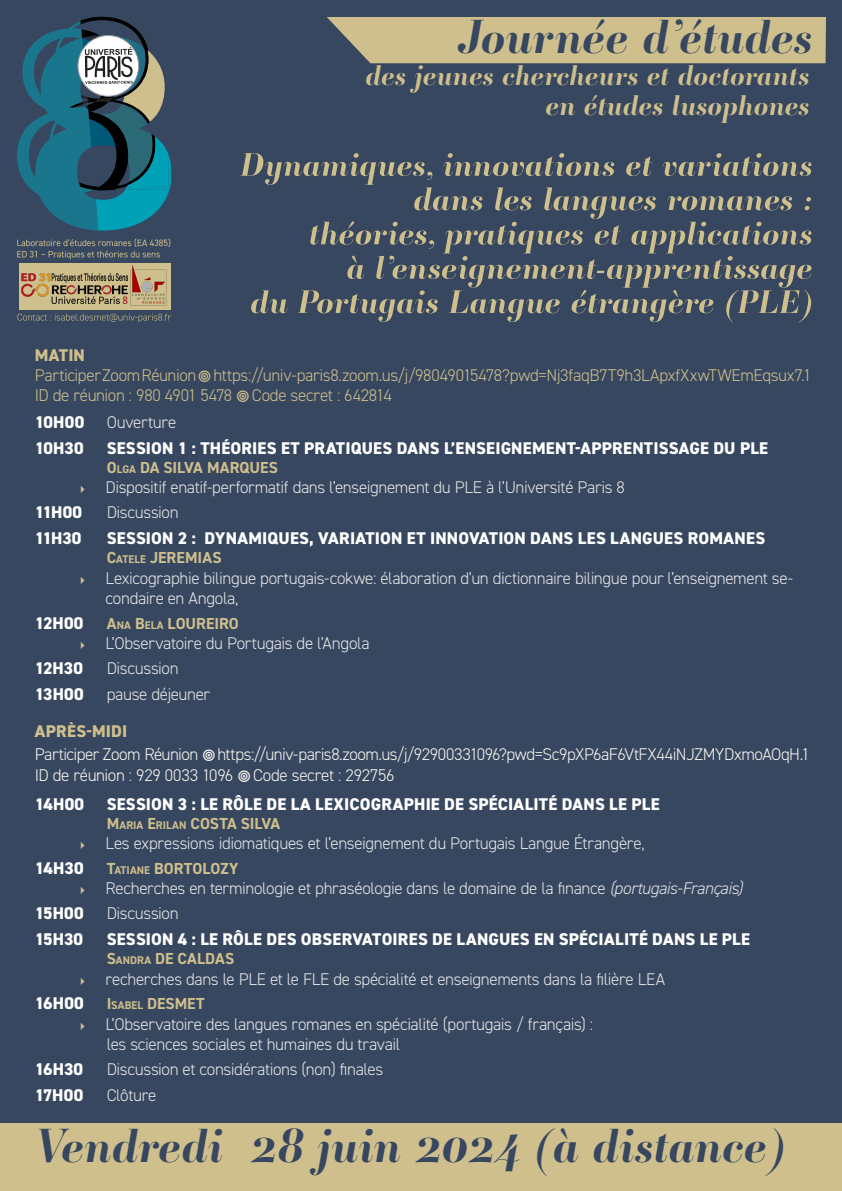
<style>
.page{position:relative;width:842px;height:1191px;background:#fff}
.page>*{position:absolute;margin:0;border:0;box-sizing:border-box;transform-origin:0 0}
.t1{font:italic 700 47px "Ambroise Std";letter-spacing:.02em;color:#37475f}
.t2{font:italic 700 28px "Ambroise Std";letter-spacing:.015em;color:#cebf8d}
.t3{font:300 17px/20.4px "DIN2014";letter-spacing:-.025em;color:#e6e7e9}
.t4{font:800 17px "DIN2014";letter-spacing:.01em;color:#fff}
.t5{font:300 17px/20.4px "DIN2014";letter-spacing:-.02em;color:#cebf8d}
.t6{font:300 17px/20.4px "DIN2014";letter-spacing:-.025em;color:#f8f7f1}
.t7{font:800 17px "DIN2014";letter-spacing:.015em;color:#cebf8d}
.t8{font:700 16px "DIN2014";letter-spacing:-.005em;color:#cebf8d}
.s1{font-size:11.2px}
.s2{font-style:italic}
</style>
<div class="page">
<div style="left:0;top:0;width:842px;height:1123px;background:#37475f"></div>
<div style="left:327px;top:17px;width:499px;height:46px;background:#cebf8d"></div>
<div style="left:0;top:1123px;width:842px;height:68px;background:#cebf8d"></div>
<svg style="left:17px;top:17px;width:154px;height:214px;background:#376b7b"></svg>
<svg style="left:240px;top:153px;width:571px;height:169px;background:#4f5a66"></svg>
<div style="left:19px;top:263px;width:151px;height:46px;background:#cebf8d"></div>
<img style="left:126px;top:264px;width:41px;height:42px">
<img style="left:22px;top:273px;width:106px;height:30px">
<svg style="left:17px;top:314px;width:154px;height:8px"></svg>
<svg style="left:17px;top:238px;width:153px;height:21px;background:#505a66"></svg>
<svg style="left:199px;top:370px;width:11px;height:12px"></svg>
<svg style="left:237px;top:391px;width:29px;height:12px"></svg>
<svg style="left:81px;top:486px;width:4px;height:7px"></svg>
<svg style="left:81px;top:576px;width:4px;height:7px"></svg>
<svg style="left:81px;top:641px;width:4px;height:8px"></svg>
<svg style="left:203px;top:749px;width:12px;height:12px"></svg>
<svg style="left:238px;top:770px;width:12px;height:11px"></svg>
<svg style="left:81px;top:842px;width:4px;height:7px"></svg>
<svg style="left:81px;top:887px;width:4px;height:7px"></svg>
<svg style="left:81px;top:977px;width:4px;height:7px"></svg>
<svg style="left:81px;top:1022px;width:4px;height:7px"></svg>
<p class="t1" style="left:459px;top:7px;width:356px">Journée d’études</p>
<p class="t2" style="left:367px;top:57px;width:445px">des jeunes chercheurs et doctorants</p>
<p class="t2" style="left:546px;top:87px;width:265px">en études lusophones</p>
<p class="t7" style="left:35px;top:343px;width:52px">MATIN</p>
<p class="t5" style="left:35px;top:365px;width:778px">Participer Zoom Réunion https://univ-paris8.zoom.us/j/98049015478?pwd=Nj3faqB7T9h3LApxfXxwTWEmEqsux7.1<br>ID de réunion : 980 4901 5478 Code secret : 642814</p>
<p class="t4" style="left:35px;top:410px;width:51px">10H00</p>
<p class="t3" style="left:107px;top:411px;width:71px">Ouverture</p>
<p class="t4" style="left:35px;top:436px;width:50px">10H30</p>
<p class="t4" style="left:107px;top:436px;width:663px">SESSION 1 : THÉORIES ET PRATIQUES DANS L’ENSEIGNEMENT-APPRENTISSAGE DU PLE</p>
<p class="t8" style="left:107px;top:456px;width:173px">O<span class="s1">LGA</span> DA SILVA MARQUES</p>
<p class="t3" style="left:106px;top:477px;width:521px">Dispositif enatif-performatif dans l’enseignement du PLE à l’Université Paris 8</p>
<p class="t4" style="left:35px;top:501px;width:49px">11H00</p>
<p class="t3" style="left:107px;top:502px;width:73px">Discussion</p>
<p class="t4" style="left:35px;top:527px;width:48px">11H30</p>
<p class="t4" style="left:107px;top:527px;width:660px">SESSION 2 : DYNAMIQUES, VARIATION ET INNOVATION DANS LES LANGUES ROMANES</p>
<p class="t8" style="left:107px;top:547px;width:116px">C<span class="s1">ATELE</span> JEREMIAS</p>
<p class="t3" style="left:106px;top:567px;width:689px">Lexicographie bilingue portugais-cokwe: élaboration d’un dictionnaire bilingue pour l’enseignement se&shy;condaire en Angola,</p>
<p class="t4" style="left:35px;top:611px;width:50px">12H00</p>
<p class="t8" style="left:107px;top:612px;width:134px">A<span class="s1">NA</span> B<span class="s1">ELA</span> LOUREIRO</p>
<p class="t3" style="left:106px;top:633px;width:266px">L’Observatoire du Portugais de l’Angola</p>
<p class="t4" style="left:35px;top:656px;width:50px">12H30</p>
<p class="t3" style="left:107px;top:657px;width:73px">Discussion</p>
<p class="t4" style="left:35px;top:682px;width:50px">13H00</p>
<p class="t3" style="left:107px;top:684px;width:105px">pause déjeuner</p>
<p class="t7" style="left:35px;top:720px;width:94px">APRÈS-MIDI</p>
<p class="t6" style="left:35px;top:744px;width:777px">Participer Zoom Réunion https://univ-paris8.zoom.us/j/92900331096?pwd=Sc9pXP6aF6VtFX44iNJZMYDxmoAOqH.1<br>ID de réunion : 929 0033 1096 Code secret : 292756</p>
<p class="t4" style="left:35px;top:792px;width:51px">14H00</p>
<p class="t4" style="left:107px;top:792px;width:554px">SESSION 3 : LE RÔLE DE LA LEXICOGRAPHIE DE SPÉCIALITÉ DANS LE PLE</p>
<p class="t8" style="left:107px;top:812px;width:175px">M<span class="s1">ARIA</span> E<span class="s1">RI LAN</span> COSTA SILVA</p>
<p class="t3" style="left:106px;top:833px;width:541px">Les expressions idiomatiques et l’enseignement du Portugais Langue Étrangère,</p>
<p class="t4" style="left:35px;top:856px;width:50px">14H30</p>
<p class="t8" style="left:107px;top:857px;width:133px">T<span class="s1">ATIANE</span> BORTOLOZY</p>
<p class="t3" style="left:106px;top:878px;width:639px">Recherches en terminologie et phraséologie dans le domaine de la finance <span class="s2">(portugais-Français)</span></p>
<p class="t4" style="left:35px;top:901px;width:50px">15H00</p>
<p class="t3" style="left:107px;top:903px;width:73px">Discussion</p>
<p class="t4" style="left:35px;top:927px;width:50px">15H30</p>
<p class="t4" style="left:107px;top:927px;width:645px">SESSION 4 : LE RÔLE DES OBSERVATOIRES DE LANGUES EN SPÉCIALITÉ DANS LE PLE</p>
<p class="t8" style="left:107px;top:948px;width:129px">S<span class="s1">ANDRA</span> DE CALDAS</p>
<p class="t3" style="left:106px;top:968px;width:561px">recherches dans le PLE et le FLE de spécialité et enseignements dans la filière LEA</p>
<p class="t4" style="left:35px;top:992px;width:51px">16H00</p>
<p class="t8" style="left:107px;top:993px;width:99px">I<span class="s1">SABEL</span> DESMET</p>
<p class="t3" style="left:106px;top:1013px;width:489px">L’Observatoire des langues romanes en spécialité (portugais / français) : les sciences sociales et humaines du travail</p>
<p class="t4" style="left:35px;top:1057px;width:50px">16H30</p>
<p class="t3" style="left:107px;top:1058px;width:278px">Discussion et considérations (non) finales</p>
<p class="t4" style="left:35px;top:1083px;width:50px">17H00</p>
<p class="t3" style="left:107px;top:1084px;width:51px">Clôture</p>
<p class="t1" style="left:36px;top:1116px;width:752px">Vendredi 28 juin 2024 (à distance)</p>
</div>
